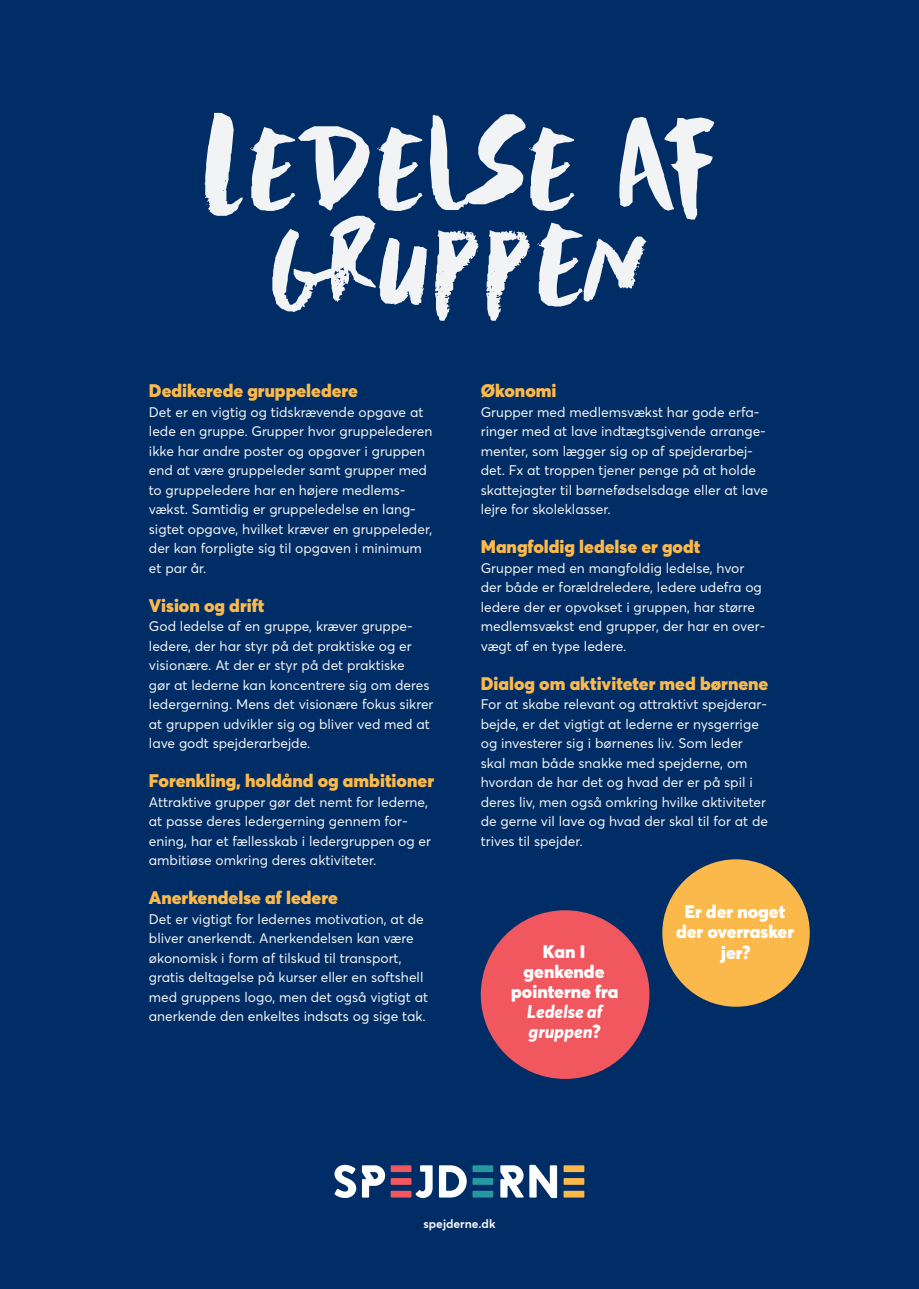
<style>
.page{position:relative;width:919px;height:1289px;background:#fff}
.page>*{position:absolute;margin:0;border:0;box-sizing:border-box;transform-origin:0 0}
.t1{font:125.1px/95.6px "Scrawny Cat";letter-spacing:-.03em;color:#f2f3f4;text-align:center}
.t2{font:900 18px "Averta";color:#fcb94b}
.t3{font:900 18px/20.1px "Averta";color:#fff;text-align:center}
.t4{font:italic 800 18px/20.1px "Averta";color:#fff}
.t5{font:13.8px/19.5px "Averta";color:#f2f3f4}
.t6{font:700 12px "Averta";color:#f2f3f4}
.s1{font-weight:900;font-style:normal}
</style>
<div class="page">
<div style="left:0;top:0;width:918px;height:1288px;background:#002d66"></div>
<svg style="left:334px;top:1164px;width:22px;height:33px"></svg>
<svg style="left:439px;top:1165px;width:27px;height:32px"></svg>
<svg style="left:415px;top:1165px;width:17px;height:32px"></svg>
<svg style="left:362px;top:1165px;width:23px;height:32px"></svg>
<svg style="left:500px;top:1164px;width:57px;height:33px"></svg>
<div style="left:390px;top:1165px;width:21px;height:6px;background:#f0575f"></div>
<div style="left:390px;top:1190px;width:21px;height:7px;background:#f0575f"></div>
<svg style="left:390px;top:1177px;width:21px;height:7px"></svg>
<div style="left:472px;top:1165px;width:21px;height:6px;background:#2898a0"></div>
<div style="left:472px;top:1190px;width:21px;height:7px;background:#2898a0"></div>
<div style="left:472px;top:1177px;width:21px;height:7px;background:#2898a0"></div>
<div style="left:563px;top:1165px;width:21px;height:6px;background:#fcb94b"></div>
<div style="left:563px;top:1190px;width:21px;height:7px;background:#fcb94b"></div>
<svg style="left:563px;top:1177px;width:21px;height:7px"></svg>
<div style="left:480px;top:910px;width:169px;height:168px;background:#f0575f;border-radius:50%"></div>
<div style="left:662px;top:859px;width:147px;height:147px;background:#fcb94b;border-radius:50%"></div>
<h1 class="t1" style="left:201px;top:124px;width:518px">Ledelse af gruppen</h1>
<h2 class="t2" style="left:149px;top:379px;width:210px">Dedikerede gruppeledere</h2>
<p class="t5" style="left:149px;top:402px;width:285px">Det er en vigtig og tidskrævende opgave at lede en gruppe. Grupper hvor gruppelederen ikke har andre poster og opgaver i gruppen end at være gruppeleder samt grupper med to gruppeledere har en højere medlems&shy;vækst. Samtidig er gruppeledelse en lang&shy;sigtet opgave, hvilket kræver en gruppeleder, der kan forpligte sig til opgaven i minimum et par år.</p>
<h2 class="t2" style="left:149px;top:593px;width:117px">Vision og drift</h2>
<p class="t5" style="left:149px;top:616px;width:286px">God ledelse af en gruppe, kræver gruppe&shy;ledere, der har styr på det praktiske og er visionære. At der er styr på det praktiske<br>gør at lederne kan koncentrere sig om deres ledergerning. Mens det visionære fokus sikrer at gruppen udvikler sig og bliver ved med at lave godt spejderarbejde.</p>
<h2 class="t2" style="left:149px;top:769px;width:287px">Forenkling, holdånd og ambitioner</h2>
<p class="t5" style="left:149px;top:792px;width:283px">Attraktive grupper gør det nemt for lederne, at passe deres ledergerning gennem for&shy;ening, har et fællesskab i ledergruppen og er ambitiøse omkring deres aktiviteter.</p>
<h2 class="t2" style="left:149px;top:886px;width:190px">Anerkendelse af ledere</h2>
<p class="t5" style="left:149px;top:909px;width:281px">Det er vigtigt for ledernes motivation, at de bliver anerkendt. Anerkendelsen kan være økonomisk i form af tilskud til transport, gratis deltagelse på kurser eller en softshell med gruppens logo, men det også vigtigt at anerkende den enkeltes indsats og sige tak.</p>
<h2 class="t2" style="left:480px;top:379px;width:77px">Økonomi</h2>
<p class="t5" style="left:480px;top:402px;width:289px">Grupper med medlemsvækst har gode erfa&shy;ringer med at lave indtægtsgivende arrange&shy;menter, som lægger sig op af spejderarbej&shy;det. Fx at troppen tjener penge på at holde skattejagter til børnefødselsdage eller at lave lejre for skoleklasser.</p>
<h2 class="t2" style="left:480px;top:535px;width:221px">Mangfoldig ledelse er godt</h2>
<p class="t5" style="left:480px;top:558px;width:286px">Grupper med en mangfoldig ledelse, hvor der både er forældreledere, ledere udefra og ledere der er opvokset i gruppen, har større medlemsvækst end grupper, der har en over&shy;vægt af en type ledere.</p>
<h2 class="t2" style="left:480px;top:671px;width:289px">Dialog om aktiviteter med børnene</h2>
<p class="t5" style="left:480px;top:694px;width:289px">For at skabe relevant og attraktivt spejderar&shy;bejde, er det vigtigt at lederne er nysgerrige og investerer sig i børnenes liv. Som leder skal man både snakke med spejderne, om hvordan de har det og hvad der er på spil i deres liv, men også omkring hvilke aktiviteter de gerne vil lave og hvad der skal til for at de trives til spejder.</p>
<h2 class="t3" style="left:511px;top:940px;width:109px">Kan I genkende pointerne fra</h2>
<h2 class="t4" style="left:527px;top:1002px;width:77px">Ledelse af gruppen<span class="s1">?</span></h2>
<h2 class="t3" style="left:676px;top:901px;width:120px">Er der noget der overrasker jer?</h2>
<p class="t6" style="left:423px;top:1216px;width:73px">spejderne.dk</p>
</div>
